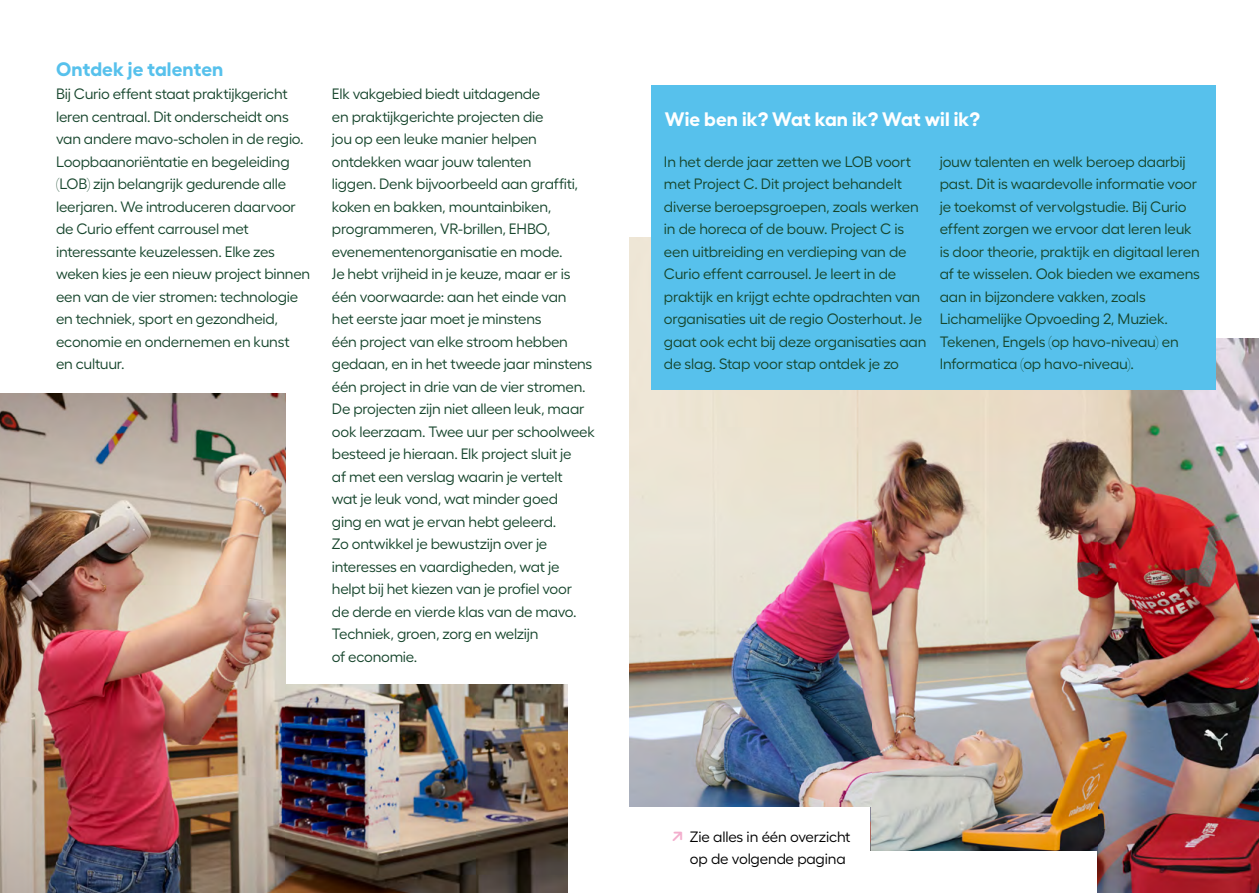
<style>
.page{position:relative;width:1259px;height:893px;background:#fff}
.page>*{position:absolute;margin:0;border:0;box-sizing:border-box;transform-origin:0 0}
.t1{font:700 19.5px "Fellix";letter-spacing:.005em;color:#fff}
.t2{font:700 19.5px "Fellix";letter-spacing:.005em;color:#57c1ec}
.t3{font:15px/22.5px "Fellix";letter-spacing:-.015em;color:#16452c}
.t4{font:15px/22.5px "Fellix";letter-spacing:-.01em;color:#000}
.s1{color:#f3aecd}
</style>
<div class="page">
<img style="left:1097px;top:338px;width:162px;height:555px">
<img style="left:0;top:393px;width:285px;height:500px">
<img style="left:285px;top:684px;width:283px;height:209px">
<img style="left:871px;top:390px;width:226px;height:460px">
<img style="left:629px;top:237px;width:242px;height:570px">
<div style="left:651px;top:85px;width:564px;height:305px;background:#57c1ec"></div>
<h1 class="t2" style="left:56px;top:54px;width:169px">Ontdek je talenten</h1>
<p class="t3" style="left:56px;top:81px;width:256px">Bij Curio effent staat praktijkgericht leren centraal. Dit onderscheidt ons van andere mavo-scholen in de regio.<br>Loopbaanoriëntatie en begeleiding (LOB) zijn belangrijk gedurende alle leerjaren. We introduceren daarvoor de Curio effent carrousel met interessante keuzelessen. Elke zes weken kies je een nieuw project binnen een van de vier stromen: technologie en techniek, sport en gezondheid, economie en ondernemen en kunst en cultuur.</p>
<p class="t3" style="left:332px;top:81px;width:264px">Elk vakgebied biedt uitdagende<br>en praktijkgerichte projecten die<br>jou op een leuke manier helpen ontdekken waar jouw talenten<br>liggen. Denk bijvoorbeeld aan graffiti, koken en bakken, mountainbiken, programmeren, VR-brillen, EHBO, evenementenorganisatie en mode.<br>Je hebt vrijheid in je keuze, maar er is één voorwaarde: aan het einde van<br>het eerste jaar moet je minstens<br>één project van elke stroom hebben gedaan, en in het tweede jaar minstens één project in drie van de vier stromen.<br>De projecten zijn niet alleen leuk, maar ook leerzaam. Twee uur per schoolweek besteed je hieraan. Elk project sluit je<br>af met een verslag waarin je vertelt<br>wat je leuk vond, wat minder goed<br>ging en wat je ervan hebt geleerd.<br>Zo ontwikkel je bewustzijn over je interesses en vaardigheden, wat je helpt bij het kiezen van je profiel voor<br>de derde en vierde klas van de mavo.<br>Techniek, groen, zorg en welzijn<br>of economie.</p>
<h1 class="t1" style="left:665px;top:104px;width:316px">Wie ben ik? Wat kan ik? Wat wil ik?</h1>
<p class="t3" style="left:664px;top:149px;width:264px">In het derde jaar zetten we LOB voort met Project C. Dit project behandelt diverse beroepsgroepen, zoals werken in de horeca of de bouw. Project C is een uitbreiding en verdieping van de Curio effent carrousel. Je leert in de praktijk en krijgt echte opdrachten van organisaties uit de regio Oosterhout. Je gaat ook echt bij deze organisaties aan de slag. Stap voor stap ontdek je zo</p>
<p class="t3" style="left:939px;top:149px;width:262px">jouw talenten en welk beroep daarbij past. Dit is waardevolle informatie voor je toekomst of vervolgstudie. Bij Curio effent zorgen we ervoor dat leren leuk is door theorie, praktijk en digitaal leren af te wisselen. Ook bieden we examens aan in bijzondere vakken, zoals Lichamelijke Opvoeding 2, Muziek.<br>Tekenen, Engels (op havo-niveau) en Informatica (op havo-niveau).</p>
<p class="t4" style="left:690px;top:824px;width:162px;text-indent:-17px"><span class="s1">★</span> Zie alles in één overzicht op de volgende pagina</p>
</div>
